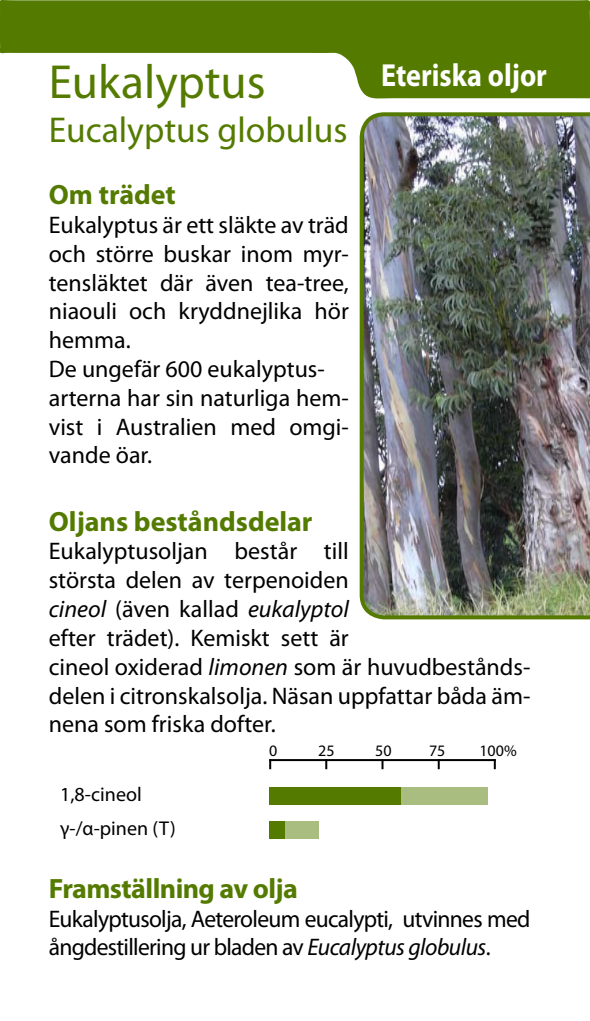
<style>
.page{position:relative;width:590px;height:1021px;background:#fff}
.page>*{position:absolute;margin:0;border:0;box-sizing:border-box;transform-origin:0 0}
.t1{font:48px "Myriad Pro";color:#547b00}
.t2{font:36px "Myriad Pro";color:#547b00}
.t3{font:700 32px "Myriad Pro";color:#fff;scale:.88 1}
.t4{font:700 28px "Myriad Pro";color:#547b00}
.t5{font:700 28px "Myriad Pro";letter-spacing:-.02em;color:#547b00}
.t6{font:24px/28.8px "Myriad Pro";color:#000}
.t7{font:24px/28.8px "Myriad Pro";letter-spacing:-.03em;color:#000}
.t8{font:20px/33.2px "Myriad Pro";color:#000}
.t9{font:16px "Myriad Pro";color:#000}
.s1{font-style:italic}
</style>
<div class="page">
<svg style="left:0;top:0;width:590px;height:98px;fill:#547b00"></svg>
<img style="left:359px;top:112px;width:231px;height:507px">
<hr style="left:269px;top:759px;width:226px;height:2px;background:#000">
<svg style="left:269px;top:759px;width:2px;height:10px"></svg>
<svg style="left:325px;top:761px;width:2px;height:8px"></svg>
<svg style="left:381px;top:759px;width:2px;height:10px"></svg>
<svg style="left:437px;top:759px;width:2px;height:10px"></svg>
<svg style="left:493px;top:759px;width:2px;height:10px"></svg>
<div style="left:269px;top:787px;width:132px;height:18px;background:#547b00"></div>
<div style="left:401px;top:787px;width:87px;height:18px;background:#aabd80"></div>
<div style="left:269px;top:820px;width:16px;height:18px;background:#547b00"></div>
<div style="left:285px;top:820px;width:34px;height:18px;background:#aabd80"></div>
<h1 class="t1" style="left:49px;top:53px;width:218px">Eukalyptus</h1>
<h2 class="t2" style="left:49px;top:107px;width:300px">Eucalyptus globulus</h2>
<p class="t4" style="left:49px;top:176px;width:129px">Om trädet</p>
<p class="t6" style="left:49px;top:210px;width:301px">Eukalyptus är ett släkte av träd och större buskar inom myr&shy;tensläktet där även tea-tree, niaouli och kryddnejlika hör hemma.<br>De ungefär 600 eukalyptus&shy;arterna har sin naturliga hem&shy;vist i Australien med omgi&shy;vande öar.</p>
<h3 class="t3" style="left:381px;top:54px;width:190px">Eteriska oljor</h3>
<p class="t4" style="left:49px;top:503px;width:265px">Oljans beståndsdelar</p>
<p class="t6" style="left:49px;top:536px;width:483px">Eukalyptusoljan består till<br>största delen av terpenoiden<br><span class="s1">cineol</span> (även kallad <span class="s1">eukalyptol<br></span>efter trädet). Kemiskt sett är<br>cineol oxiderad <span class="s1">limonen</span> som är huvudbestånds&shy;delen i citronskalsolja. Näsan uppfattar båda äm&shy;nena som friska dofter.</p>
<p class="t9" style="left:269px;top:740px;width:10px">0</p>
<p class="t9" style="left:318px;top:740px;width:18px">25</p>
<p class="t9" style="left:375px;top:740px;width:18px">50</p>
<p class="t9" style="left:429px;top:740px;width:18px">75</p>
<p class="t9" style="left:479px;top:740px;width:39px">100%</p>
<p class="t8" style="left:60px;top:777px;width:117px">1,8-cineol γ-/α-pinen (T)</p>
<p class="t5" style="left:49px;top:870px;width:251px">Framställning av olja</p>
<p class="t7" style="left:49px;top:903px;width:483px">Eukalyptusolja, Aeteroleum eucalypti, utvinnes med ångdestillering ur bladen av <span class="s1">Eucalyptus globulus</span>.</p>
</div>
